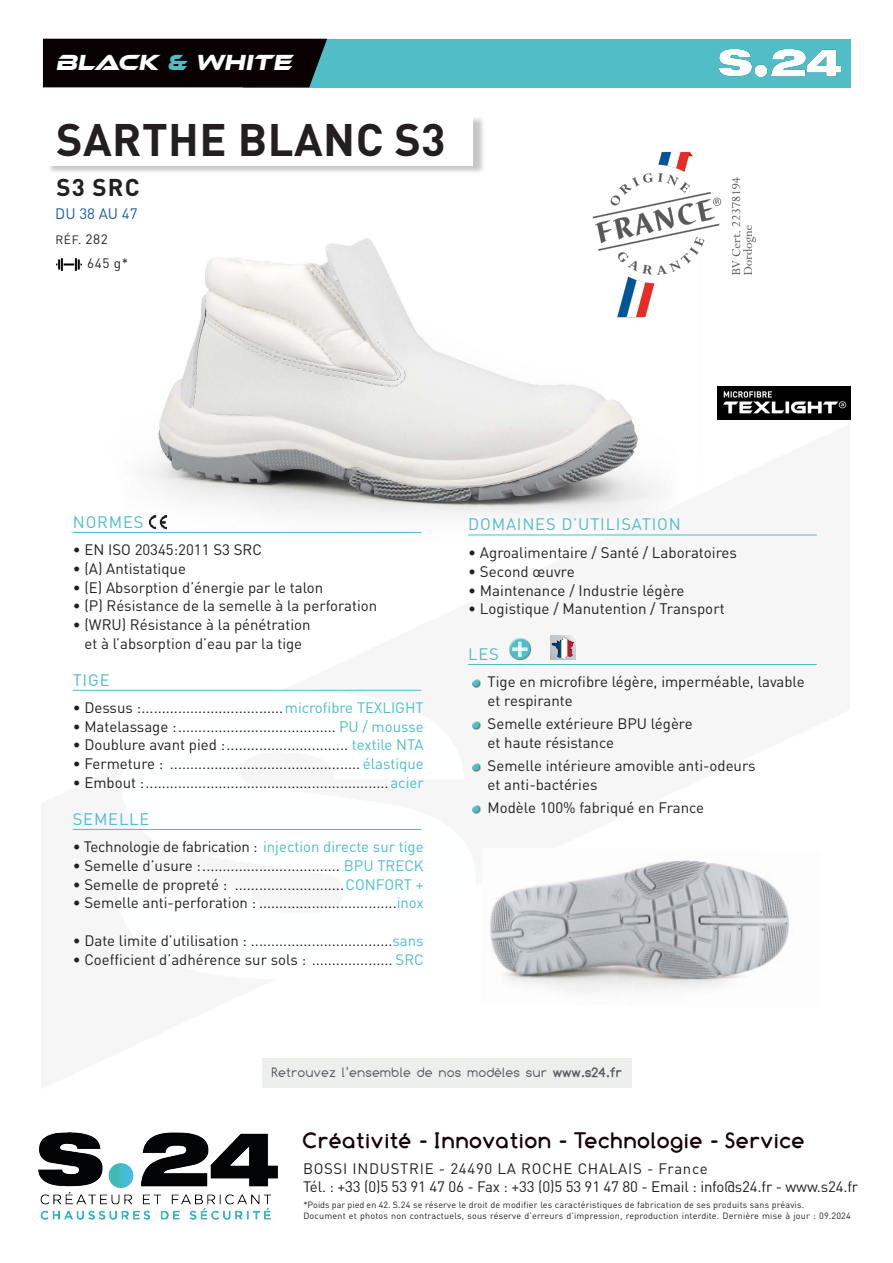
<style>
.page{position:relative;width:893px;height:1263px;background:#fff}
.page>*{position:absolute;margin:0;border:0;box-sizing:border-box;transform-origin:0 0}
.style_chaussure{font:700 45px "DIN Pro";letter-spacing:.01em;color:#231f20}
.t1{font:700 24px "DIN Pro";color:#231f20}
.t2{font:italic 22.5px "Ethnocentric Rg";color:#fff}
.t3{font:700 21.9px "Comfortaa";letter-spacing:.06em;color:#160005}
.t4{font:16.5px "DIN Pro";letter-spacing:.05em;color:#50bdc7}
.t5{font:15.15px "DIN Pro";color:#231f20}
.t6{font:15px/18.8px "DIN Pro";color:#231f20}
.t7{font:15px/17.9px "DIN Pro";letter-spacing:.03em;color:#231f20}
.t8{font:15px "DIN Pro";letter-spacing:-.02em;color:#231f20}
.t9{font:15px "DIN Pro";color:#1c5cab}
.t10{font:13.5px "Comfortaa";letter-spacing:.02em;color:#555a60}
.t11{font:13.5px "DIN Pro";color:#231f20}
.t12{font:12px "DIN Pro";color:#231f20}
.t13{font:9px "DIN Pro";letter-spacing:.02em;color:#231f20}
.s1{color:#50bdc7}
.s2{font-size:13.5px}
.s3{font-weight:700}
</style>
<div class="page">
<img style="left:159px;top:238px;width:474px;height:185px">
<img style="left:72px;top:423px;width:745px;height:665px">
<img style="left:717px;top:387px;width:134px;height:32px">
<div style="left:262px;top:1058px;width:370px;height:29px;background:#edefed"></div>
<div style="left:47px;top:116px;width:438px;height:59px;background:#231f20;opacity:.25"></div>
<div style="left:43px;top:116px;width:429px;height:50px;background:#fff"></div>
<div style="left:243px;top:39px;width:608px;height:48px;background:#50bdc7"></div>
<div style="left:43px;top:39px;width:284px;height:48px;background:#090002"></div>
<img style="left:719px;top:49px;width:122px;height:28px">
<img style="left:57px;top:258px;width:25px;height:12px">
<hr style="left:73px;top:532px;width:348px;height:1px;background:#50bdc7">
<hr style="left:73px;top:690px;width:348px;height:1px;background:#50bdc7">
<hr style="left:73px;top:829px;width:348px;height:1px;background:#50bdc7">
<svg style="left:149px;top:516px;width:18px;height:12px"></svg>
<hr style="left:468px;top:535px;width:349px;height:1px;background:#50bdc7">
<hr style="left:468px;top:664px;width:349px;height:1px;background:#50bdc7">
<svg style="left:508px;top:637px;width:24px;height:17px"></svg>
<div style="left:509px;top:639px;width:23px;height:22px;background:#231f20;opacity:.75"></div>
<svg style="left:512px;top:641px;width:16px;height:16px"></svg>
<svg style="left:550px;top:635px;width:25px;height:25px"></svg>
<svg style="left:556px;top:636px;width:8px;height:5px"></svg>
<div style="left:471px;top:678px;width:11px;height:8px;background:#f6f6f6"></div>
<div style="left:471px;top:679px;width:11px;height:10px;background:#231f20;opacity:.75"></div>
<div style="left:471px;top:720px;width:11px;height:8px;background:#f6f6f6"></div>
<div style="left:471px;top:721px;width:11px;height:10px;background:#231f20;opacity:.75"></div>
<div style="left:471px;top:761px;width:11px;height:9px;background:#f6f6f6"></div>
<div style="left:471px;top:763px;width:11px;height:10px;background:#231f20;opacity:.75"></div>
<div style="left:471px;top:803px;width:11px;height:8px;background:#f6f6f6"></div>
<div style="left:471px;top:805px;width:11px;height:10px;background:#231f20;opacity:.75"></div>
<img style="left:481px;top:847px;width:336px;height:161px">
<img style="left:572px;top:151px;width:185px;height:186px">
<img style="left:38px;top:1132px;width:240px;height:88px">
<p class="t2" style="left:55px;top:48px;width:238px">BLACK <span class="s1">&amp;</span> WHITE</p>
<p class="style_chaussure" style="left:56px;top:109px;width:391px">SARTHE BLANC S3</p>
<p class="t1" style="left:57px;top:171px;width:85px">S3 SRC</p>
<p class="t12" style="left:55px;top:231px;width:54px">RÉF. <span class="s2">282</span></p>
<p class="t11" style="left:87px;top:254px;width:42px">645 g*</p>
<p class="t9" style="left:55px;top:204px;width:84px">DU 38 AU 47</p>
<p class="t4" style="left:73px;top:511px;width:72px">NORMES</p>
<p class="t6" style="left:73px;top:540px;width:191px">• EN ISO 20345:2011 S3 SRC</p>
<p class="t6" style="left:73px;top:558px;width:115px">• (A) Antistatique</p>
<p class="t6" style="left:73px;top:577px;width:252px">• (E) Absorption d’énergie par le talon</p>
<p class="t6" style="left:73px;top:596px;width:306px">• (P) Résistance de la semelle à la perforation</p>
<p class="t6" style="left:73px;top:615px;width:239px;text-align:center">• (WRU) Résistance à la pénétration et à l’absorption d’eau par la tige</p>
<p class="t4" style="left:73px;top:668px;width:38px">TIGE</p>
<p class="t6" style="left:73px;top:697px;width:353px">• Dessus :...................................<span class="s1">microfibre TEXLIGHT</span></p>
<p class="t6" style="left:73px;top:716px;width:353px">• Matelassage :....................................... <span class="s1">PU / mousse</span></p>
<p class="t6" style="left:73px;top:735px;width:352px">• Doublure avant pied :.............................. <span class="s1">textile NTA</span></p>
<p class="t6" style="left:73px;top:754px;width:353px">• Fermeture : ............................................... <span class="s1">élastique</span></p>
<p class="t6" style="left:73px;top:772px;width:353px">• Embout :............................................................<span class="s1">acier</span></p>
<p class="t4" style="left:73px;top:808px;width:78px">SEMELLE</p>
<p class="t8" style="left:73px;top:836px;width:353px">• Technologie de fabrication : <span class="s1">injection directe sur tige</span></p>
<p class="t6" style="left:73px;top:855px;width:353px">• Semelle d’usure :.................................. <span class="s1">BPU TRECK</span></p>
<p class="t6" style="left:73px;top:874px;width:353px">• Semelle de propreté : ...........................<span class="s1">CONFORT +</span></p>
<p class="t6" style="left:73px;top:893px;width:353px">• Semelle anti-perforation : ..................................<span class="s1">inox</span></p>
<p class="t6" style="left:73px;top:930px;width:353px">• Date limite d’utilisation : ...................................<span class="s1">sans</span></p>
<p class="t6" style="left:73px;top:949px;width:353px">• Coefficient d’adhérence sur sols : .................... <span class="s1">SRC</span></p>
<p class="t4" style="left:468px;top:513px;width:214px">DOMAINES D’UTILISATION</p>
<p class="t5" style="left:468px;top:542px;width:270px">• Agroalimentaire / Santé / Laboratoires</p>
<p class="t5" style="left:468px;top:561px;width:108px">• Second œuvre</p>
<p class="t5" style="left:468px;top:580px;width:218px">• Maintenance / Industrie légère</p>
<p class="t5" style="left:468px;top:599px;width:258px">• Logistique / Manutention / Transport</p>
<p class="t4" style="left:468px;top:643px;width:32px">LES</p>
<p class="t6" style="left:488px;top:672px;width:319px">Tige en microfibre légère, imperméable, lavable et respirante</p>
<p class="t6" style="left:488px;top:714px;width:207px">Semelle extérieure BPU légère et haute résistance</p>
<p class="t6" style="left:488px;top:756px;width:270px">Semelle intérieure amovible anti-odeurs et anti-bactéries</p>
<p class="t6" style="left:488px;top:797px;width:218px">Modèle 100% fabriqué en France</p>
<p class="t10" style="left:272px;top:1065px;width:352px">Retrouvez l’ensemble de nos modèles sur <span class="s3">www.s24.fr</span></p>
<p class="t3" style="left:303px;top:1128px;width:503px">Créativité - Innovation - Technologie - Service</p>
<p class="t7" style="left:303px;top:1159px;width:557px">BOSSI INDUSTRIE - 24490 LA ROCHE CHALAIS - France<br>Tél. : +33 (0)5 53 91 47 06 - Fax : +33 (0)5 53 91 47 80 - Email : info@s24.fr - www.s24.fr</p>
<p class="t13" style="left:303px;top:1198px;width:502px">*Poids par pied en 42. S.24 se réserve le droit de modifier les caractéristiques de fabrication de ses produits sans préavis.</p>
<p class="t13" style="left:303px;top:1209px;width:549px">Document et photos non contractuels, sous réserve d’erreurs d’impression, reproduction interdite. Dernière mise à jour : 09.2024</p>
</div>
